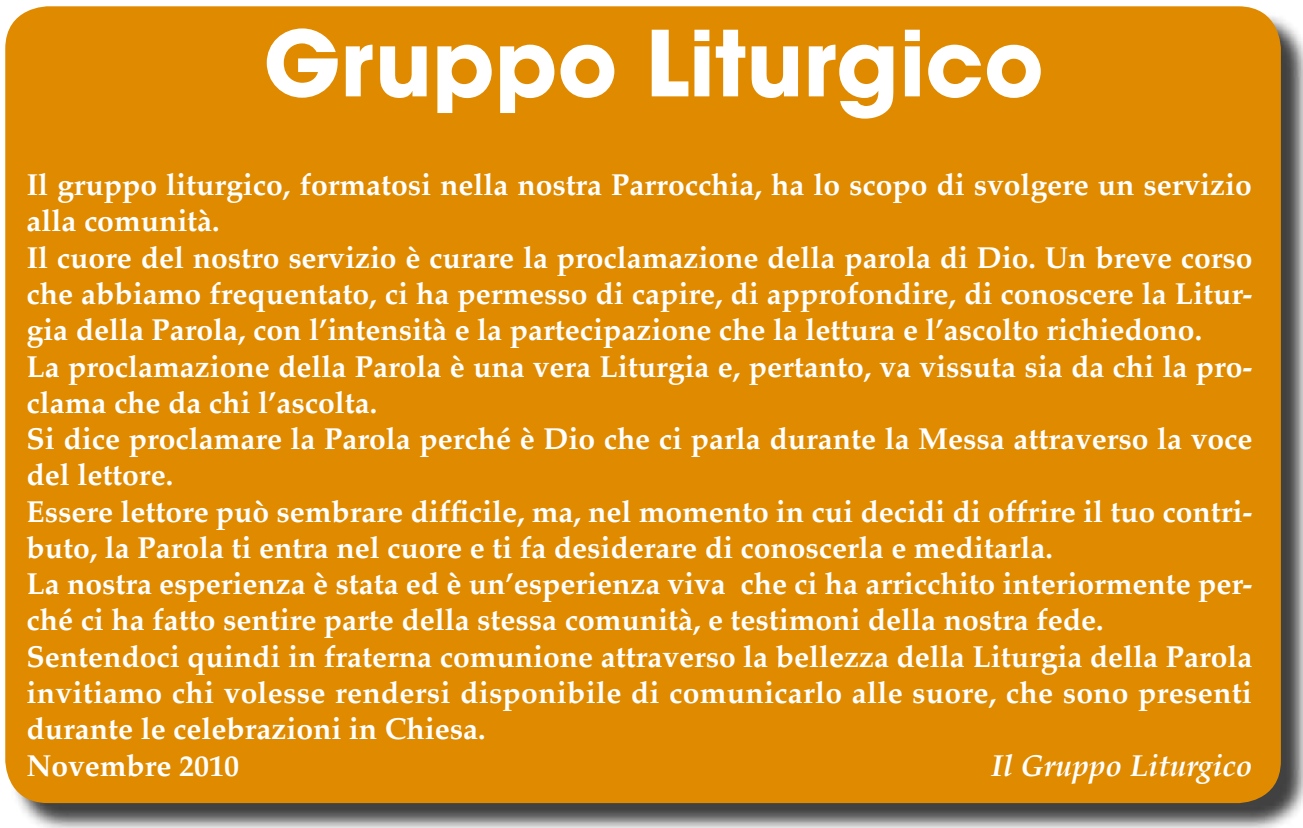
<style>
.page{position:relative;width:1303px;height:828px;background:#fff}
.page>*{position:absolute;margin:0;border:0;box-sizing:border-box;transform-origin:0 0}
.t1{font:700 90px "Avant Garde";color:#fff}
.t2{font:700 30px/36.2px "Palatino";color:#fff}
.t3{font:italic 700 30px "Palatino";color:#fff}
</style>
<div class="page">
<div style="left:9px;top:10px;width:1294px;height:817px;background:#000;opacity:.75"></div>
<div style="left:5px;top:6px;width:1276px;height:796px;background:#e08a00;border-radius:43px"></div>
<h1 class="t1" style="left:264px;top:5px;width:782px">Gruppo Liturgico</h1>
<p class="t2" style="left:27px;top:166px;width:1227px">Il gruppo liturgico, formatosi nella nostra Parrocchia, ha lo scopo di svolgere un servizio alla comunità.<br>Il cuore del nostro servizio è curare la proclamazione della parola di Dio. Un breve corso che abbiamo frequentato, ci ha permesso di capire, di approfondire, di conoscere la Litur&shy;gia della Parola, con l’intensità e la partecipazione che la lettura e l’ascolto richiedono.<br>La proclamazione della Parola è una vera Liturgia e, pertanto, va vissuta sia da chi la pro&shy;clama che da chi l’ascolta.<br>Si dice proclamare la Parola perché è Dio che ci parla durante la Messa attraverso la voce del lettore.<br>Essere lettore può sembrare difficile, ma, nel momento in cui decidi di offrire il tuo contri&shy;buto, la Parola ti entra nel cuore e ti fa desiderare di conoscerla e meditarla.<br>La nostra esperienza è stata ed è un’esperienza viva che ci ha arricchito interiormente per&shy;ché ci ha fatto sentire parte della stessa comunità, e testimoni della nostra fede.<br>Sentendoci quindi in fraterna comunione attraverso la bellezza della Liturgia della Parola invitiamo chi volesse rendersi disponibile di comunicarlo alle suore, che sono presenti durante le celebrazioni in Chiesa.<br>Novembre 2010</p>
<p class="t3" style="left:991px;top:741px;width:263px">Il Gruppo Liturgico</p>
</div>
